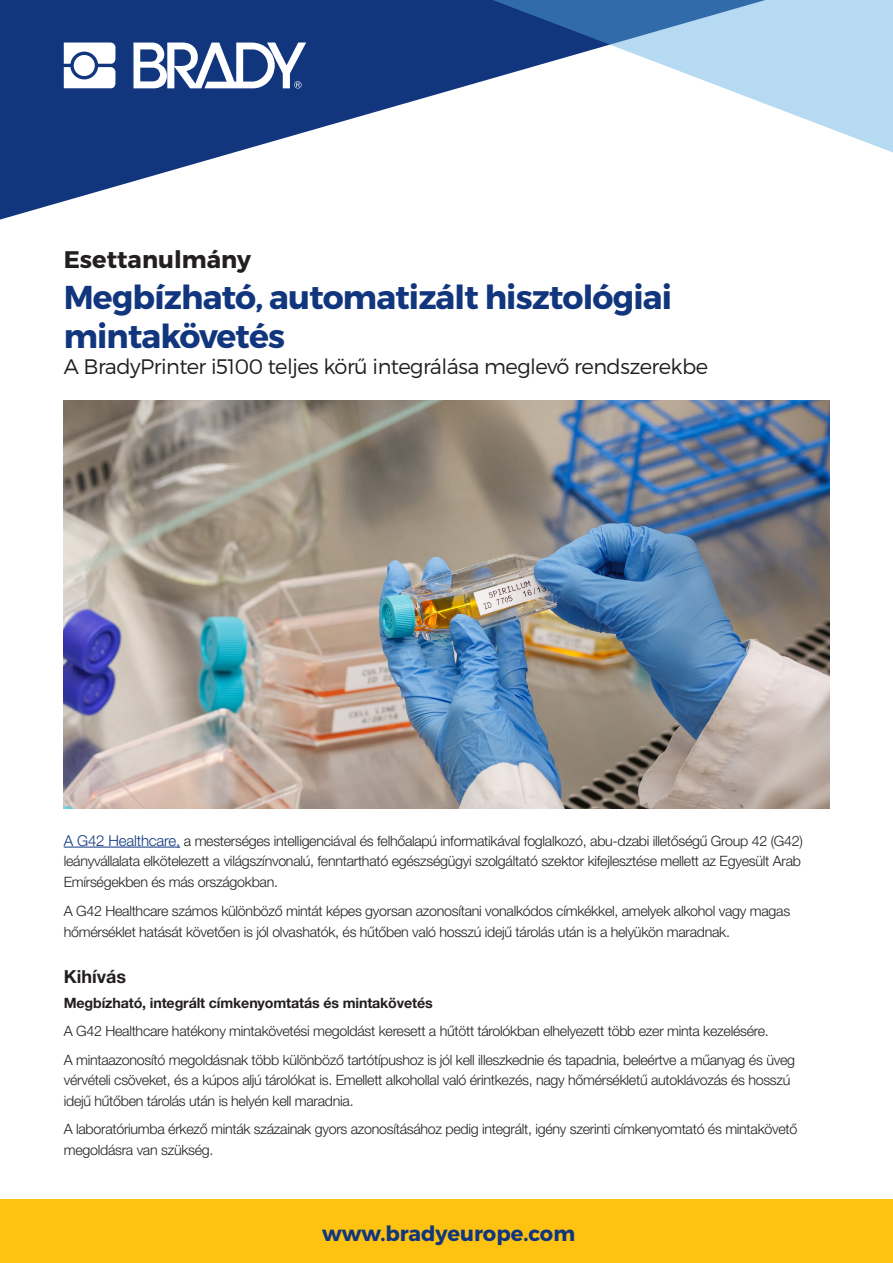
<style>
.page{position:relative;width:893px;height:1263px;background:#fff}
.page>*{position:absolute;margin:0;border:0;box-sizing:border-box;transform-origin:0 0}
.t1{font:700 33px/39px "Montserrat";letter-spacing:-.025em;color:#11367e}
.t2{font:700 24px "Montserrat";color:#231f20}
.t3{font:300 21px "Montserrat";letter-spacing:-.025em;color:#231f20}
.t4{font:700 21px "Montserrat";color:#11367e}
.t5{font:700 18px "Helvetica Neue LT Pro";color:#231f20}
.t6{font:300 14.25px/20.2px "Helvetica Neue LT Pro";letter-spacing:-.02em;color:#231f20}
.t7{font:700 14.25px "Helvetica Neue LT Pro";letter-spacing:-.01em;color:#231f20}
.s1{font-size:15px;color:#11367e}
</style>
<div class="page">
<svg style="left:0;top:0;width:459px;height:220px;fill:#11367e"></svg>
<div style="left:0;top:1199px;width:893px;height:64px;background:#fec210"></div>
<svg style="left:459px;top:0;width:434px;height:153px"></svg>
<hr style="left:64px;top:847px;width:116px;height:1px;background:#11367e">
<svg style="left:64px;top:43px;width:51px;height:45px"></svg>
<div style="left:74px;top:55px;width:21px;height:21px;background:#fff;border-radius:50%"></div>
<svg style="left:133px;top:43px;width:173px;height:45px"></svg>
<img style="left:64px;top:400px;width:765px;height:408px">
<p class="t2" style="left:64px;top:244px;width:189px">Esettanulmány</p>
<p class="t1" style="left:64px;top:278px;width:610px">Megbízható, automatizált hisztológiai mintakövetés</p>
<p class="t3" style="left:64px;top:353px;width:646px">A BradyPrinter i5100 teljes körű integrálása meglevő rendszerekbe</p>
<p class="t6" style="left:64px;top:830px;width:740px;line-height:20.7px"><span class="s1">A G42 Healthcare,</span> a mesterséges intelligenciával és felhőalapú informatikával foglalkozó, abu-dzabi illetőségű Group 42 (G42) leányvállalata elkötelezett a világszínvonalú, fenntartható egészségügyi szolgáltató szektor kifejlesztése mellett az Egyesült Arab<br>Emírségekben és más országokban.</p>
<p class="t6" style="left:64px;top:900px;width:728px;line-height:21px">A G42 Healthcare számos különböző mintát képes gyorsan azonosítani vonalkódos címkékkel, amelyek alkohol vagy magas hőmérséklet hatását követően is jól olvashatók, és hűtőben való hosszú idejű tárolás után is a helyükön maradnak.</p>
<p class="t5" style="left:64px;top:965px;width:64px">Kihívás</p>
<p class="t7" style="left:64px;top:993px;width:370px">Megbízható, integrált címkenyomtatás és mintakövetés</p>
<p class="t6" style="left:64px;top:1021px;width:706px">A G42 Healthcare hatékony mintakövetési megoldást keresett a hűtött tárolókban elhelyezett több ezer minta kezelésére.</p>
<p class="t6" style="left:64px;top:1050px;width:733px">A mintaazonosító megoldásnak több különböző tartótípushoz is jól kell illeszkednie és tapadnia, beleértve a műanyag és üveg vérvételi csöveket, és a kúpos aljú tárolókat is. Emellett alkohollal való érintkezés, nagy hőmérsékletű autoklávozás és hosszú idejű hűtőben tárolás után is helyén kell maradnia.</p>
<p class="t6" style="left:64px;top:1119px;width:735px">A laboratóriumba érkező minták százainak gyors azonosításához pedig integrált, igény szerinti címkenyomtató és mintakövető megoldásra van szükség.</p>
<p class="t4" style="left:322px;top:1220px;width:255px">www.bradyeurope.com</p>
</div>
